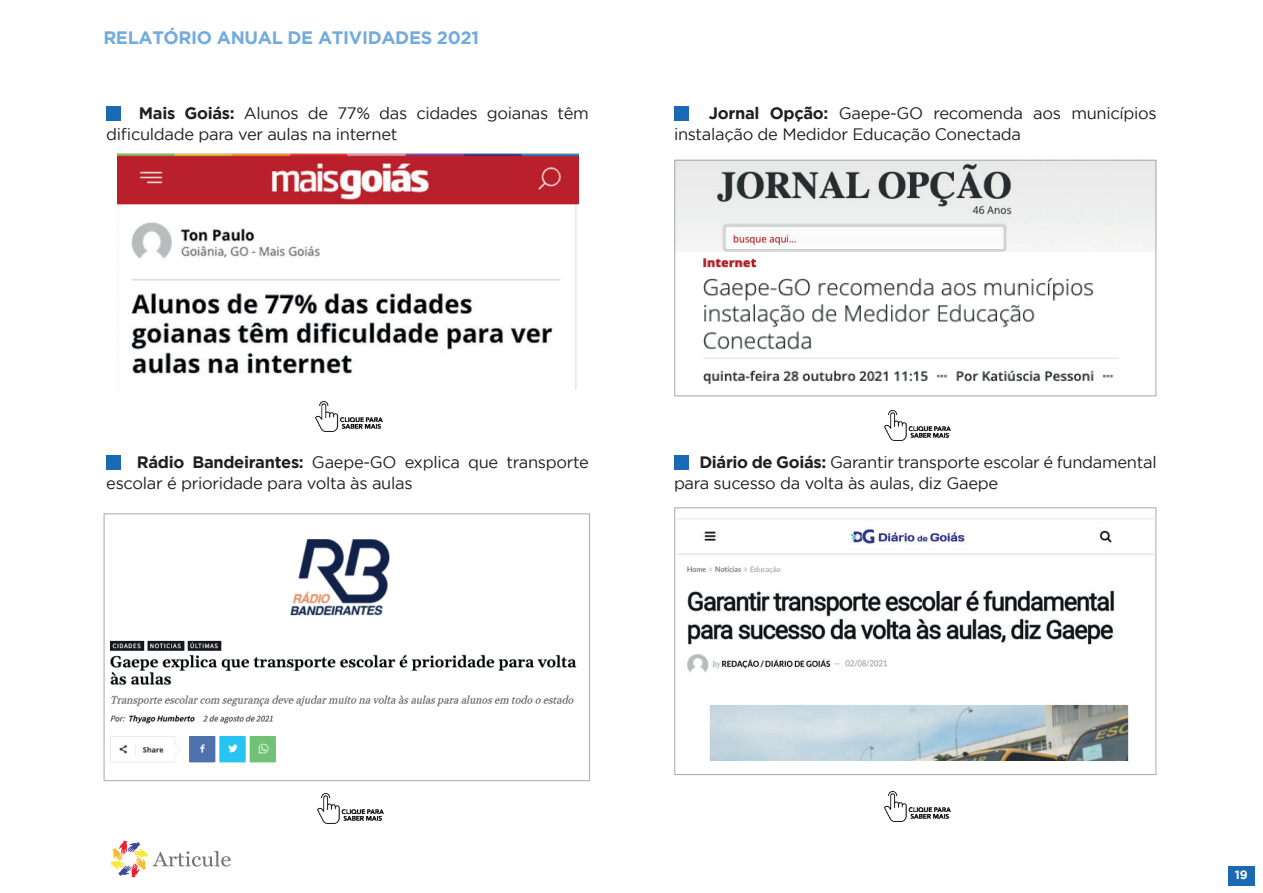
<style>
.page{position:relative;width:1263px;height:893px;background:#fff}
.page>*{position:absolute;margin:0;border:0;box-sizing:border-box;transform-origin:0 0}
.t1{font:700 18px "Gotham";letter-spacing:-.02em;color:#73abdc}
.t2{font:16.5px/21px "Gotham";letter-spacing:-.02em;color:#231f20}
.t3{font:700 12px "Gotham";color:#fff}
.s1{font-weight:700}
</style>
<div class="page">
<div style="left:1228px;top:866px;width:27px;height:19px;background:#1b69b4"></div>
<svg style="left:111px;top:841px;width:120px;height:36px"></svg>
<div style="left:674px;top:106px;width:14px;height:15px;background:#1b69b4"></div>
<div style="left:674px;top:455px;width:14px;height:14px;background:#1b69b4"></div>
<div style="left:106px;top:106px;width:14px;height:15px;background:#1b69b4"></div>
<div style="left:106px;top:455px;width:14px;height:14px;background:#1b69b4"></div>
<img style="left:117px;top:153px;width:461px;height:236px">
<img style="left:674px;top:159px;width:483px;height:94px">
<img style="left:674px;top:253px;width:483px;height:144px">
<div style="left:674px;top:160px;width:482px;height:236px;border:1px solid #a8a9ad"></div>
<img style="left:109px;top:539px;width:468px;height:224px">
<div style="left:104px;top:514px;width:486px;height:267px;border:1px solid #a8a9ad"></div>
<img style="left:677px;top:518px;width:477px;height:155px">
<img style="left:709px;top:704px;width:420px;height:56px">
<div style="left:674px;top:508px;width:482px;height:267px;border:1px solid #a8a9ad"></div>
<img style="left:316px;top:401px;width:66px;height:30px">
<img style="left:317px;top:794px;width:67px;height:30px">
<img style="left:884px;top:791px;width:66px;height:30px">
<img style="left:884px;top:410px;width:66px;height:30px">
<p class="t1" style="left:103px;top:27px;width:377px">RELATÓRIO ANUAL DE ATIVIDADES 2021</p>
<p class="t2" style="left:106px;top:103px;width:484px;text-indent:33px"><span class="s1">Mais Goiás:</span> Alunos de 77% das cidades goianas têm dificuldade para ver aulas na internet</p>
<p class="t2" style="left:674px;top:103px;width:484px;text-indent:35px"><span class="s1">Jornal Opção:</span> Gaepe-GO recomenda aos municípios instalação de Medidor Educação Conectada</p>
<p class="t2" style="left:106px;top:451px;width:484px;text-indent:31px"><span class="s1">Rádio Bandeirantes:</span> Gaepe-GO explica que transporte escolar é prioridade para volta às aulas</p>
<p class="t2" style="left:674px;top:451px;width:484px;text-indent:25px"><span class="s1">Diário de Goiás:</span> Garantir transporte escolar é fundamental para sucesso da volta às aulas, diz Gaepe</p>
<p class="t3" style="left:1235px;top:868px;width:15px">19</p>
</div>
